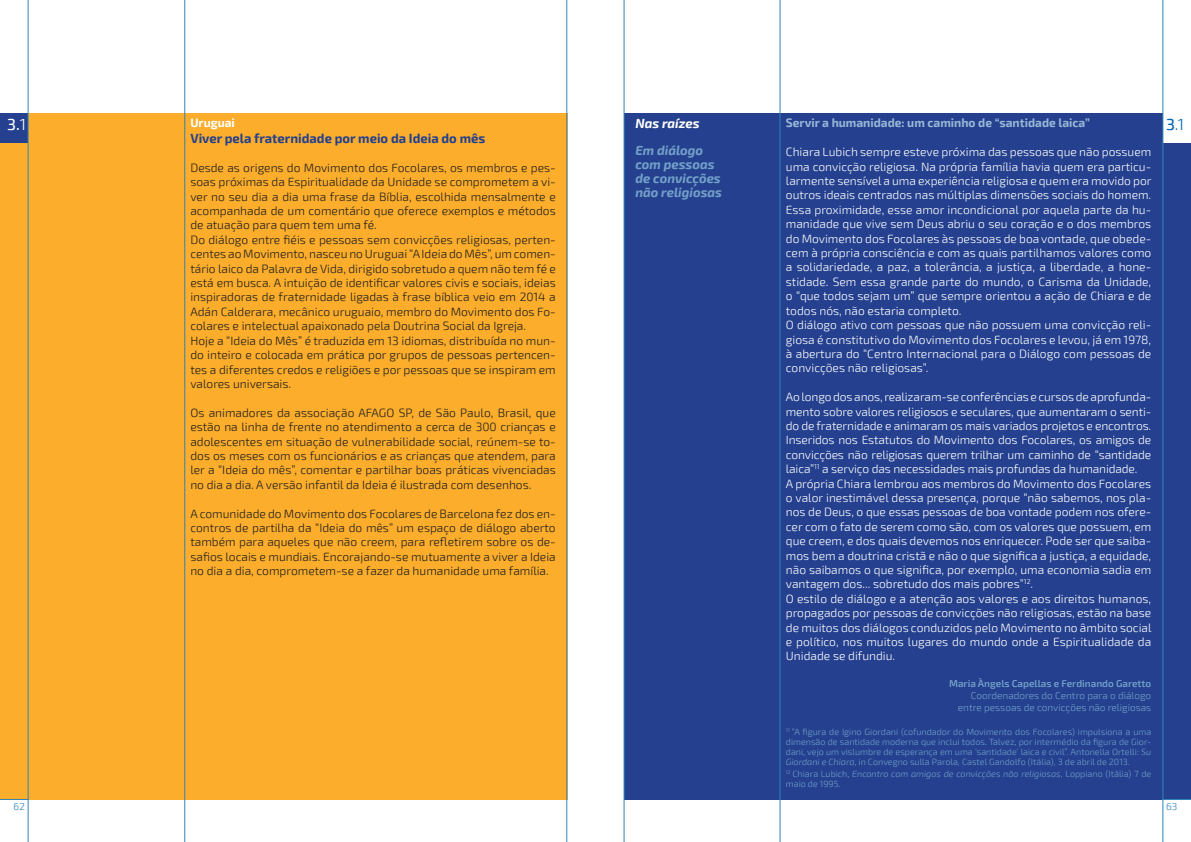
<style>
.page{position:relative;width:1191px;height:842px;background:#fff}
.page>*{position:absolute;margin:0;border:0;box-sizing:border-box;transform-origin:0 0}
.t1{font:500 16px "Exo 2";color:#fff}
.t2{font:300 16px "Exo 2";color:#0067b4}
.t3{font:italic 700 13px/14px "Exo 2";color:#73a0c9}
.t4{font:700 13px "Exo 2";color:#24408e}
.t5{font:italic 700 13px "Exo 2";color:#fff}
.t6{font:300 12px/14.4px "Exo 2";color:#fff}
.t7{font:300 12px/14.4px "Exo 2";color:#221f1f;text-align:justify}
.t8{font:700 12px "Exo 2";color:#98b6d6}
.t9{font:700 12px "Exo 2";color:#fff}
.t10{font:300 10px/12px "Exo 2";color:#73a0c9;text-align:right}
.t11{font:600 10px "Exo 2";color:#73a0c9}
.t12{font:300 10px "Exo 2";color:#2f85b8}
.t13{font:300 9px/10px "Exo 2";color:#73a0c9;text-align:justify}
.s1{font-style:italic}
.s2{font-weight:300}
.s3{font-weight:500}
</style>
<div class="page">
<div style="left:0;top:113px;width:567px;height:686px;background:#fbad2b"></div>
<div style="left:624px;top:113px;width:567px;height:686px;background:#24408e"></div>
<div style="left:0;top:113px;width:28px;height:30px;background:#24408e"></div>
<div style="left:1163px;top:113px;width:28px;height:30px;background:#fff"></div>
<hr style="left:28px;top:0;width:1px;height:842px;background:#2f85b8">
<svg style="left:0;top:799px;width:29px;height:1px"></svg>
<svg style="left:1163px;top:799px;width:28px;height:1px"></svg>
<hr style="left:184px;top:0;width:1px;height:842px;background:#2f85b8">
<hr style="left:779px;top:0;width:1px;height:842px;background:#2f85b8">
<hr style="left:566px;top:0;width:1px;height:842px;background:#2f85b8">
<hr style="left:623px;top:0;width:1px;height:842px;background:#2f85b8">
<hr style="left:1162px;top:0;width:1px;height:842px;background:#2f85b8">
<p class="t5" style="left:635px;top:118px;width:66px">Nas raízes</p>
<p class="t3" style="left:635px;top:145px;width:88px">Em diálogo com pessoas de convicções não religiosas</p>
<p class="t8" style="left:786px;top:118px;width:305px">Servir a humanidade: um caminho de “santidade laica”</p>
<p class="t6" style="left:786px;top:145px;width:367px">Chiara Lubich sempre esteve próxima das pessoas que não possuem uma convicção religiosa. Na própria família havia quem era particu&shy;larmente sensível a uma experiência religiosa e quem era movido por outros ideais centrados nas múltiplas dimensões sociais do homem.<br>Essa proximidade, esse amor incondicional por aquela parte da hu&shy;manidade que vive sem Deus abriu o seu coração e o dos membros do Movimento dos Focolares às pessoas de boa vontade, que obede&shy;cem à própria consciência e com as quais partilhamos valores como a solidariedade, a paz, a tolerância, a justiça, a liberdade, a hone&shy;stidade. Sem essa grande parte do mundo, o Carisma da Unidade, o “que todos sejam um” que sempre orientou a ação de Chiara e de todos nós, não estaria completo.<br>O diálogo ativo com pessoas que não possuem uma convicção reli&shy;giosa é constitutivo do Movimento dos Focolares e levou, já em 1978, à abertura do “Centro Internacional para o Diálogo com pessoas de convicções não religiosas”.</p>
<p class="t6" style="left:786px;top:390px;width:367px">Ao longo dos anos, realizaram-se conferências e cursos de aprofunda&shy;mento sobre valores religiosos e seculares, que aumentaram o senti&shy;do de fraternidade e animaram os mais variados projetos e encontros.<br>Inseridos nos Estatutos do Movimento dos Focolares, os amigos de convicções não religiosas querem trilhar um caminho de “santidade laica”<sup>11</sup> a serviço das necessidades mais profundas da humanidade.<br>A própria Chiara lembrou aos membros do Movimento dos Focolares o valor inestimável dessa presença, porque “não sabemos, nos pla&shy;nos de Deus, o que essas pessoas de boa vontade podem nos ofere&shy;cer com o fato de serem como são, com os valores que possuem, em que creem, e dos quais devemos nos enriquecer. Pode ser que saiba&shy;mos bem a doutrina cristã e não o que significa a justiça, a equidade, não saibamos o que significa, por exemplo, uma economia sadia em vantagem dos... sobretudo dos mais pobres”<sup>12</sup>.<br>O estilo de diálogo e a atenção aos valores e aos direitos humanos, propagados por pessoas de convicções não religiosas, estão na base de muitos dos diálogos conduzidos pelo Movimento no âmbito social e político, nos muitos lugares do mundo onde a Espiritualidade da Unidade se difundiu.</p>
<p class="t11" style="left:949px;top:677px;width:204px">Maria Àngels Capellas e Ferdinando Garetto</p>
<p class="t10" style="left:958px;top:689px;width:195px">Coordenadores do Centro para o diálogo entre pessoas de convicções não religiosas</p>
<p class="t13" style="left:786px;top:727px;width:367px"><sup>11</sup> “A figura de Igino Giordani (cofundador do Movimento dos Focolares) impulsiona a uma dimensão de santidade moderna que inclui todos. Talvez, por intermédio da figura de Gior&shy;dani, vejo um vislumbre de esperança em uma ‘santidade’ laica e civil”. Antonella Ortelli: <span class="s1">Su Giordani e Chiara</span>, in Convegno sulla Parola, Castel Gandolfo (Itália), 3 de abril de 2013.</p>
<p class="t13" style="left:786px;top:769px;width:367px"><sup>12</sup> Chiara Lubich, <span class="s1">Encontro com amigos de convicções não religiosas</span>, Loppiano (Itália) 7 de maio de 1995.</p>
<h1 class="t1" style="left:7px;top:118px;width:20px">3.<span class="s2">1</span></h1>
<p class="t9" style="left:190px;top:118px;width:46px">Uruguai</p>
<h1 class="t2" style="left:1166px;top:115px;width:20px"><span class="s3">3</span>.1</h1>
<p class="t4" style="left:190px;top:131px;width:296px">Viver pela fraternidade por meio da Ideia do mês</p>
<p class="t7" style="left:190px;top:161px;width:367px;text-align:left">Desde as origens do Movimento dos Focolares, os membros e pes&shy;soas próximas da Espiritualidade da Unidade se comprometem a vi&shy;ver no seu dia a dia uma frase da Bíblia, escolhida mensalmente e acompanhada de um comentário que oferece exemplos e métodos de atuação para quem tem uma fé.<br>Do diálogo entre fiéis e pessoas sem convicções religiosas, perten&shy;centes ao Movimento, nasceu no Uruguai “A Ideia do Mês”, um comen&shy;tário laico da Palavra de Vida, dirigido sobretudo a quem não tem fé e está em busca. A intuição de identificar valores civis e sociais, ideias inspiradoras de fraternidade ligadas à frase bíblica veio em 2014 a Adán Calderara, mecânico uruguaio, membro do Movimento dos Fo&shy;colares e intelectual apaixonado pela Doutrina Social da Igreja.<br>Hoje a “Ideia do Mês” é traduzida em 13 idiomas, distribuída no mun&shy;do inteiro e colocada em prática por grupos de pessoas pertencen&shy;tes a diferentes credos e religiões e por pessoas que se inspiram em valores universais.</p>
<p class="t7" style="left:190px;top:405px;width:367px">Os animadores da associação AFAGO SP, de São Paulo, Brasil, que estão na linha de frente no atendimento a cerca de 300 crianças e adolescentes em situação de vulnerabilidade social, reúnem-se to&shy;dos os meses com os funcionários e as crianças que atendem, para ler a “Ideia do mês”, comentar e partilhar boas práticas vivenciadas no dia a dia. A versão infantil da Ideia é ilustrada com desenhos.</p>
<p class="t7" style="left:190px;top:506px;width:367px">A comunidade do Movimento dos Focolares de Barcelona fez dos en&shy;contros de partilha da “Ideia do mês” um espaço de diálogo aberto também para aqueles que não creem, para refletirem sobre os de&shy;safios locais e mundiais. Encorajando-se mutuamente a viver a Ideia no dia a dia, comprometem-se a fazer da humanidade uma família.</p>
<p class="t12" style="left:14px;top:801px;width:13px">62</p>
<p class="t12" style="left:1166px;top:801px;width:13px">63</p>
</div>
